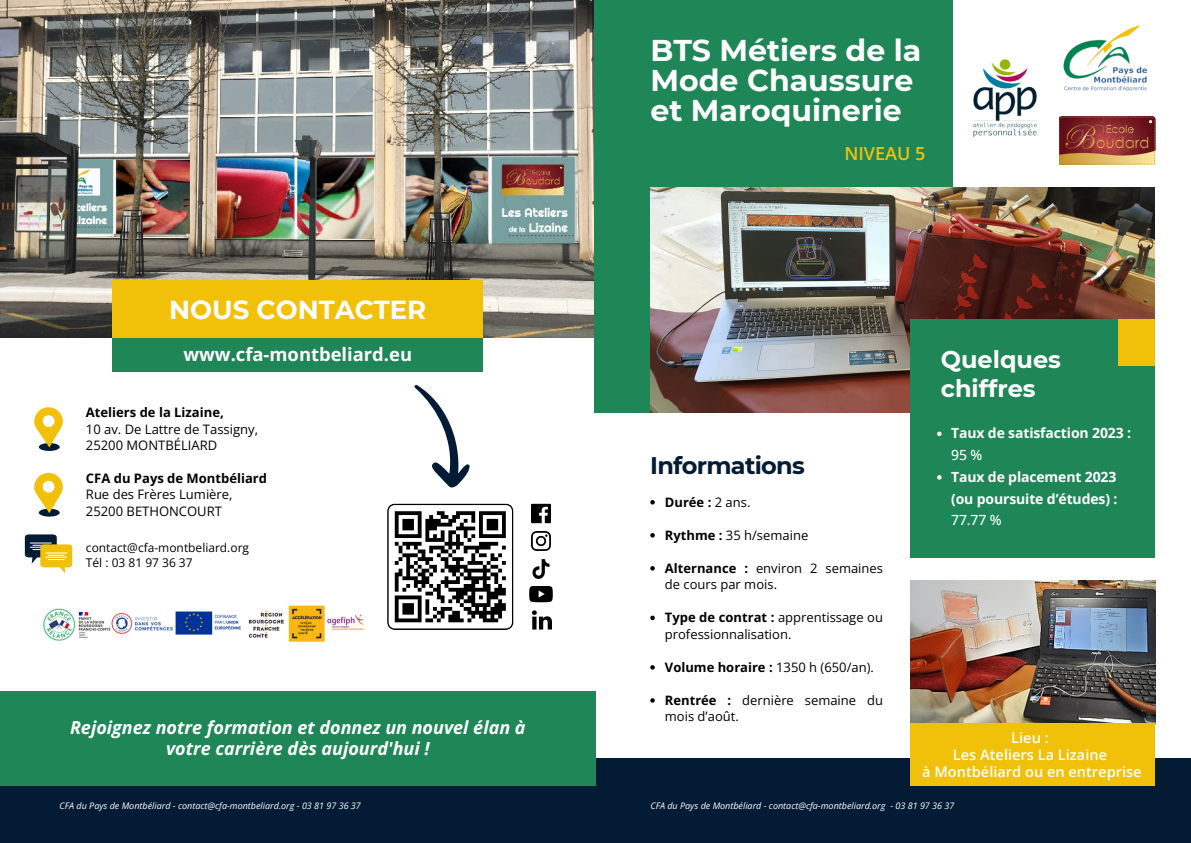
<style>
.page{position:relative;width:1191px;height:843px;background:#fff}
.page>*{position:absolute;margin:0;border:0;box-sizing:border-box;transform-origin:0 0}
.t1{font:700 30px/30px "Montserrat";color:#fff}
.t2{font:700 26px "Montserrat";color:#fff}
.t3{font:700 24px/28.5px "Montserrat";color:#fff}
.t4{font:700 24px "Montserrat";letter-spacing:-.03em;color:#031b35}
.t5{font:700 18.4px "Open Sans";color:#fff}
.t6{font:italic 700 18px/21px "Open Sans";color:#fff;text-align:center}
.t7{font:600 18px "Open Sans";color:#f1c10a}
.t8{font:600 14.6px/17.2px "Open Sans";color:#fff;text-align:center}
.t9{font:700 14px/21.8px "Open Sans";letter-spacing:-.01em;color:#fff}
.t10{font:13px/16.5px "Open Sans";color:#000}
.t11{font:700 13px/16.5px "Open Sans";color:#000}
.t12{font:12px "Open Sans";color:#000}
.t13{font:italic 9px "Open Sans";color:#fff}
.s1{font-weight:400}
.s2{font-weight:700}
.s3{font-weight:500}
</style>
<div class="page">
<img style="left:0;top:0;width:593px;height:338px">
<div style="left:594px;top:0;width:358px;height:412px;background:#1f8658"></div>
<div style="left:0;top:758px;width:1190px;height:84px;background:#031b35"></div>
<img style="left:650px;top:188px;width:504px;height:224px">
<img style="left:910px;top:580px;width:245px;height:143px">
<div style="left:910px;top:319px;width:244px;height:239px;background:#1f8658"></div>
<div style="left:910px;top:723px;width:244px;height:62px;background:#f1c10a"></div>
<img style="left:1063px;top:25px;width:83px;height:66px">
<img style="left:973px;top:59px;width:63px;height:77px">
<img style="left:1059px;top:116px;width:95px;height:49px">
<div style="left:112px;top:280px;width:371px;height:58px;background:#f1c10a"></div>
<div style="left:0;top:691px;width:595px;height:94px;background:#1f8658"></div>
<div style="left:112px;top:338px;width:371px;height:33px;background:#1f8658"></div>
<svg style="left:34px;top:472px;width:29px;height:44px"></svg>
<svg style="left:25px;top:534px;width:47px;height:39px"></svg>
<svg style="left:387px;top:503px;width:126px;height:126px"></svg>
<svg style="left:414px;top:385px;width:56px;height:103px"></svg>
<div style="left:1117px;top:319px;width:37px;height:46px;background:#f1c10a"></div>
<img style="left:529px;top:586px;width:23px;height:16px">
<img style="left:531px;top:503px;width:20px;height:20px">
<img style="left:531px;top:531px;width:20px;height:19px">
<img style="left:532px;top:610px;width:20px;height:19px">
<img style="left:532px;top:559px;width:18px;height:19px">
<svg style="left:937px;top:431px;width:4px;height:5px"></svg>
<svg style="left:937px;top:475px;width:4px;height:4px"></svg>
<svg style="left:650px;top:500px;width:4px;height:4px"></svg>
<svg style="left:650px;top:533px;width:4px;height:4px"></svg>
<svg style="left:650px;top:566px;width:4px;height:4px"></svg>
<svg style="left:650px;top:615px;width:4px;height:5px"></svg>
<svg style="left:650px;top:665px;width:4px;height:4px"></svg>
<svg style="left:650px;top:698px;width:4px;height:4px"></svg>
<svg style="left:34px;top:407px;width:29px;height:44px"></svg>
<img style="left:43px;top:605px;width:321px;height:37px">
<p class="t1" style="left:650px;top:35px;width:272px">BTS Métiers de la<br>Mode Chaussure et Maroquinerie</p>
<p class="t2" style="left:169px;top:293px;width:258px">NOUS CONTACTER</p>
<h2 class="t5" style="left:183px;top:341px;width:230px">www.cfa-montbeliard.eu</h2>
<p class="t11" style="left:86px;top:404px;width:139px">Ateliers de la Lizaine,</p>
<p class="t10" style="left:86px;top:420px;width:173px">10 av. De Lattre de Tassigny,</p>
<p class="t10" style="left:86px;top:437px;width:133px">25200 MONTBÉLIARD</p>
<h1 class="t11" style="left:86px;top:469px;width:183px">CFA du Pays de Montbéliard<br><span class="s1">Rue des Frères Lumière,</span></h1>
<h4 class="t10" style="left:86px;top:502px;width:137px">25200 BETHONCOURT</h4>
<p class="t12" style="left:86px;top:538px;width:165px">contact@cfa-montbeliard.org</p>
<p class="t12" style="left:86px;top:553px;width:108px">Tél : 03 81 97 36 37</p>
<p class="t6" style="left:70px;top:716px;width:457px">Rejoignez notre formation et donnez un nouvel élan à votre carrière dès aujourd'hui !</p>
<h5 class="t7" style="left:844px;top:141px;width:83px">NIVEAU 5</h5>
<h3 class="t4" style="left:650px;top:450px;width:156px">Informations</h3>
<p class="t11" style="left:664px;top:493px;width:87px">Durée : <span class="s1">2 ans.</span></p>
<p class="t10" style="left:664px;top:526px;width:145px"><span class="s2">Rythme :</span> 35 h/semaine</p>
<p class="t10" style="left:664px;top:559px;width:220px"><span class="s2">Alternance :</span> environ 2 semaines de cours par mois.</p>
<p class="t10" style="left:664px;top:609px;width:220px"><span class="s2">Type de contrat :</span> apprentissage ou professionnalisation.</p>
<h3 class="t11" style="left:664px;top:658px;width:210px">Volume horaire : <span class="s1">1350 h (650/an).</span></h3>
<p class="t10" style="left:664px;top:691px;width:220px"><span class="s2">Rentrée :</span> dernière semaine du mois d’août.</p>
<p class="t3" style="left:940px;top:345px;width:122px">Quelques chiffres</p>
<p class="t9" style="left:951px;top:422px;width:181px">Taux de satisfaction 2023 :<br><span class="s3">95 %</span></p>
<p class="t9" style="left:951px;top:465px;width:168px;text-align:justify">Taux de placement 2023 (ou poursuite d’études) :<br><span class="s3">77.77 %</span></p>
<p class="t8" style="left:922px;top:728px;width:221px">Lieu :<br>Les Ateliers La Lizaine<br>à Montbéliard ou en entreprise</p>
<p class="t13" style="left:60px;top:798px;width:303px">CFA du Pays de Montbéliard - contact@cfa-montbeliard.org - 03 81 97 36 37</p>
<p class="t13" style="left:650px;top:798px;width:305px">CFA du Pays de Montbéliard - contact@cfa-montbeliard.org - 03 81 97 36 37</p>
</div>
